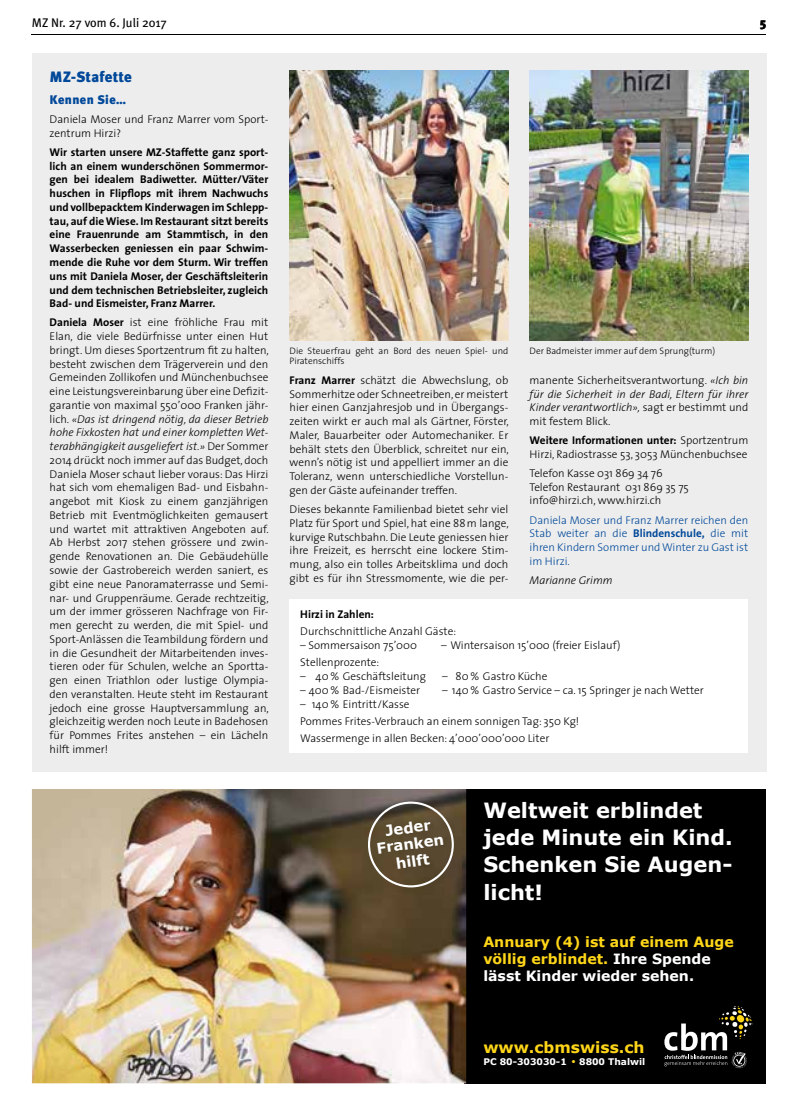
<style>
.page{position:relative;width:798px;height:1117px;background:#fff}
.page>*{position:absolute;margin:0;border:0;box-sizing:border-box;transform-origin:0 0}
.t1{font:700 21px/27.4px "Verdana";color:#fff}
.t2{font:700 15.5px "Verdana";color:#ffd618}
.t3{font:900 15px "Meta Plus";letter-spacing:.01em;color:#00489a}
.t4{font:700 14.75px/16.9px "Verdana";color:#fff;text-align:center}
.t5{font:700 14.12px/16.9px "Verdana";color:#ffd618}
.t6{font:12.5px "Meta Plus";color:#000}
.t7{font:900 12.5px "Meta Plus";letter-spacing:.03em;color:#00489a}
.t8{font:900 12.5px "Meta Plus";color:#000}
.t9{font:300 11.25px/13.8px "The Sans";color:#000}
.t10{font:700 11.25px/13.8px "The Sans";color:#000;text-align:justify}
.t11{font:italic 300 11.25px/13.8px "The Sans";color:#000;text-align:justify}
.t12{font:300 11.25px/13.8px "The Sans";color:#00489a;text-align:justify}
.t13{font:300 9.38px/10px "The Sans";color:#000}
.t14{font:700 9.12px "Verdana";color:#fff}
.s1{font-weight:700}
.s2{font-style:italic}
.s3{font-style:normal}
.s4{color:#fff}
</style>
<div class="page">
<hr style="left:32px;top:34px;width:733px;height:1px;background:#000">
<div style="left:464px;top:788px;width:301px;height:294px;background:#000"></div>
<svg style="left:664px;top:1006px;width:88px;height:62px"></svg>
<img style="left:32px;top:788px;width:434px;height:294px">
<img style="left:364px;top:797px;width:97px;height:97px">
<svg style="left:368px;top:801px;width:85px;height:86px;background:#63553f"></svg>
<div style="left:32px;top:53px;width:733px;height:718px;background:#ededed"></div>
<div style="left:289px;top:599px;width:459px;height:153px;background:#fff"></div>
<img style="left:289px;top:71px;width:219px;height:269px">
<img style="left:529px;top:71px;width:219px;height:269px">
<p class="t6" style="left:32px;top:15px;width:136px">MZ Nr. 27 vom 6. Juli 2017</p>
<p class="t8" style="left:759px;top:15px;width:7px">5</p>
<h3 class="t3" style="left:50px;top:68px;width:84px">MZ-Stafette</h3>
<p class="t7" style="left:50px;top:92px;width:78px">Kennen Sie…</p>
<p class="t9" style="left:50px;top:112px;width:220px">Daniela Moser und Franz Marrer vom Sport&shy;zentrum Hirzi?</p>
<p class="t10" style="left:50px;top:145px;width:220px">Wir starten unsere MZ-Staffette ganz sport&shy;lich an einem wunderschönen Sommermor&shy;gen bei idealem Badiwetter. Mütter/Väter huschen in Flipflops mit ihrem Nachwuchs und vollbepacktem Kinderwagen im Schlepp&shy;tau, auf die Wiese. Im Restaurant sitzt bereits eine Frauenrunde am Stammtisch, in den Wasserbecken geniessen ein paar Schwim&shy;mende die Ruhe vor dem Sturm. Wir treffen uns mit Daniela Moser, der Geschäftsleiterin und dem technischen Betriebsleiter, zugleich Bad- und Eismeister, Franz Marrer.</p>
<p class="t9" style="left:50px;top:315px;width:221px;text-align:justify"><span class="s1">Daniela Moser</span> ist eine fröhliche Frau mit Elan, die viele Bedürfnisse unter einen Hut bringt. Um dieses Sportzentrum fit zu halten, besteht zwischen dem Trägerverein und den Gemeinden Zollikofen und Münchenbuchsee eine Leistungsvereinbarung über eine Defizit&shy;garantie von maximal 550’000 Franken jähr&shy;lich. <span class="s2">«Das ist dringend nötig, da dieser Betrieb hohe Fixkosten hat und einer kompletten Wet&shy;terabhängigkeit ausgeliefert ist.»</span> Der Sommer 2014 drückt noch immer auf das Budget, doch Daniela Moser schaut lieber voraus: Das Hirzi hat sich vom ehemaligen Bad- und Eisbahn&shy;angebot mit Kiosk zu einem ganzjährigen Betrieb mit Eventmöglichkeiten gemausert und wartet mit attraktiven Angeboten auf.<br>Ab Herbst 2017 stehen grössere und zwin&shy;gende Renovationen an. Die Gebäudehülle sowie der Gastrobereich werden saniert, es gibt eine neue Panoramaterrasse und Semi&shy;nar- und Gruppenräume. Gerade rechtzeitig, um der immer grösseren Nachfrage von Fir&shy;men gerecht zu werden, die mit Spiel- und Sport-Anlässen die Teambildung fördern und in die Gesundheit der Mitarbeitenden inves&shy;tieren oder für Schulen, welche an Sportta&shy;gen einen Triathlon oder lustige Olympia&shy;den veranstalten. Heute steht im Restaurant jedoch eine grosse Hauptversammlung an, gleichzeitig werden noch Leute in Badehosen für Pommes Frites anstehen – ein Lächeln hilft immer!</p>
<p class="t13" style="left:289px;top:346px;width:220px">Die Steuerfrau geht an Bord des neuen Spiel- und<br>Piratenschiffs</p>
<p class="t13" style="left:529px;top:346px;width:187px">Der Badmeister immer auf dem Sprung(turm)</p>
<p class="t9" style="left:289px;top:373px;width:221px;text-align:justify"><span class="s1">Franz Marrer</span> schätzt die Abwechslung, ob Sommerhitze oder Schneetreiben, er meistert hier einen Ganzjahresjob und in Übergangs&shy;zeiten wirkt er auch mal als Gärtner, Förster, Maler, Bauarbeiter oder Automechaniker. Er behält stets den Überblick, schreitet nur ein, wenn’s nötig ist und appelliert immer an die Toleranz, wenn unterschiedliche Vorstellun&shy;gen der Gäste aufeinander treffen.</p>
<p class="t9" style="left:289px;top:502px;width:221px;text-align:justify">Dieses bekannte Familienbad bietet sehr viel Platz für Sport und Spiel, hat eine 88 m lange, kurvige Rutschbahn. Die Leute geniessen hier ihre Freizeit, es herrscht eine lockere Stim&shy;mung, also ein tolles Arbeitsklima und doch gibt es für ihn Stressmomente, wie die per-</p>
<p class="t11" style="left:529px;top:372px;width:220px"><span class="s3">manente Sicherheitsverantwortung.</span> «Ich bin für die Sicherheit in der Badi, Eltern für ihrer Kinder verantwortlich», <span class="s3">sagt er bestimmt und mit festem Blick.</span></p>
<p class="t9" style="left:529px;top:433px;width:220px"><span class="s1">Weitere Informationen unter:</span> Sportzentrum<br>Hirzi, Radiostrasse 53, 3053 Münchenbuchsee</p>
<p class="t9" style="left:529px;top:466px;width:161px">Telefon Kasse 031 869 34 76<br>Telefon Restaurant 031 869 35 75 info@hirzi.ch, www.hirzi.ch</p>
<p class="t12" style="left:529px;top:512px;width:220px">Daniela Moser und Franz Marrer reichen den Stab weiter an die <span class="s1">Blindenschule,</span> die mit ihren Kindern Sommer und Winter zu Gast ist im Hirzi.</p>
<p class="t11" style="left:529px;top:572px;width:84px">Marianne Grimm</p>
<p class="t10" style="left:300px;top:607px;width:75px">Hirzi in Zahlen:</p>
<p class="t9" style="left:300px;top:624px;width:157px">Durchschnittliche Anzahl Gäste:</p>
<p class="t9" style="left:300px;top:638px;width:118px">– Sommersaison 75’000</p>
<p class="t9" style="left:441px;top:638px;width:181px">– Wintersaison 15’000 (freier Eislauf)</p>
<p class="t9" style="left:300px;top:655px;width:81px">Stellenprozente:</p>
<p class="t9" style="left:300px;top:669px;width:127px">– 40 % Geschäftsleitung</p>
<p class="t9" style="left:442px;top:669px;width:107px">– 80 % Gastro Küche</p>
<p class="t9" style="left:300px;top:682px;width:121px">– 400 % Bad-/Eismeister</p>
<p class="t9" style="left:442px;top:682px;width:263px">– 140 % Gastro Service – ca. 15 Springer je nach Wetter</p>
<p class="t9" style="left:300px;top:694px;width:280px;line-height:17.2px">– 140 % Eintritt/Kasse<br>Pommes Frites-Verbrauch an einem sonnigen Tag: 350 Kg!<br>Wassermenge in allen Becken: 4’000’000’000 Liter</p>
<h3 class="t4" style="left:373px;top:823px;width:69px;rotate:-8deg">Jeder<br>Franken hilft</h3>
<h1 class="t1" style="left:483px;top:796px;width:251px">Weltweit erblindet jede Minute ein Kind.<br>Schenken Sie Augen&shy;licht!</h1>
<p class="t5" style="left:483px;top:933px;width:252px">Annuary (4) ist auf einem Auge völlig erblindet. <span class="s4">Ihre Spende lässt Kinder wieder sehen.</span></p>
<h2 class="t2" style="left:483px;top:1037px;width:163px">www.cbmswiss.ch</h2>
<p class="t14" style="left:483px;top:1055px;width:85px">PC 80-303030-1</p>
<p class="t14" style="left:579px;top:1055px;width:68px">8800 Thalwil</p>
</div>
